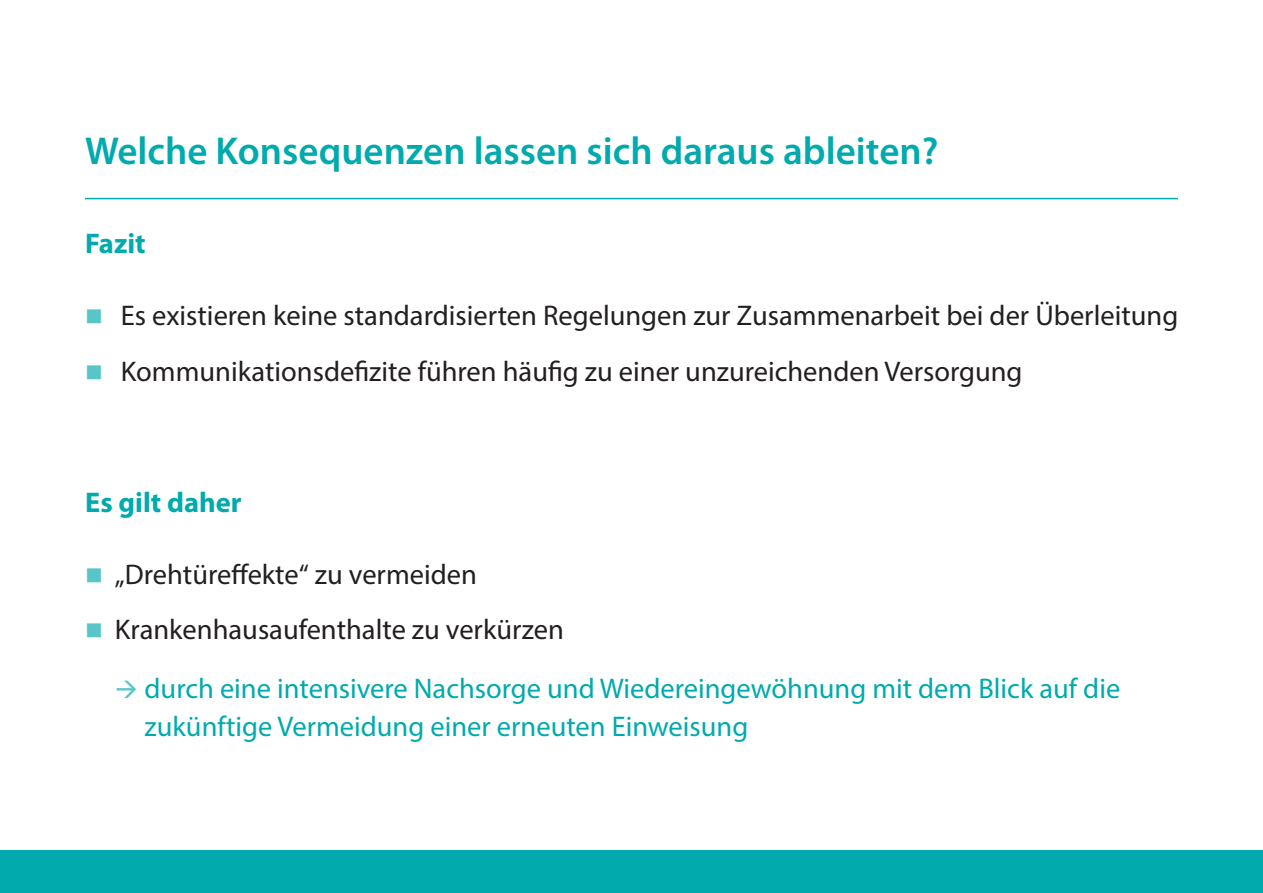
<style>
.page{position:relative;width:1263px;height:893px;background:#fff}
.page>*{position:absolute;margin:0;border:0;box-sizing:border-box;transform-origin:0 0}
.t1{font:600 39px "Myriad Pro";color:#00aaad}
.t2{font:28.5px "Myriad Pro";color:#231f20}
.t3{font:28.5px/58.8px "Myriad Pro";color:#00aaad}
.t4{font:700 28.5px "Myriad Pro";color:#00aaad}
.s1{color:#58c5c8}
.s2{color:#231f20}
</style>
<div class="page">
<div style="left:0;top:850px;width:1263px;height:43px;background:#00aaad"></div>
<hr style="left:85px;top:198px;width:1093px;height:1px;background:#00aaad">
<h1 class="t1" style="left:85px;top:126px;width:855px">Welche Konsequenzen lassen sich daraus ableiten?</h1>
<p class="t4" style="left:85px;top:225px;width:62px">Fazit</p>
<p class="t2" style="left:85px;top:298px;width:1095px"><span class="s1">■</span> Es existieren keine standardisierten Regelungen zur Zusammenarbeit bei der Überleitung</p>
<p class="t2" style="left:85px;top:354px;width:939px"><span class="s1">■</span> Kommunikationsdefizite führen häufig zu einer unzureichenden Versorgung</p>
<p class="t4" style="left:85px;top:483px;width:158px">Es gilt daher</p>
<p class="t2" style="left:85px;top:556px;width:393px"><span class="s1">■</span> „Drehtüreffekte“ zu vermeiden</p>
<p class="t3" style="left:145px;top:600px;width:977px;text-indent:-60px"><span class="s1">■</span> <span class="s2">Krankenhausaufenthalte zu verkürzen<br></span>durch eine intensivere Nachsorge und Wiedereingewöhnung mit dem Blick auf die</p>
<p class="t3" style="left:145px;top:696px;width:605px">zukünftige Vermeidung einer erneuten Einweisung</p>
</div>
